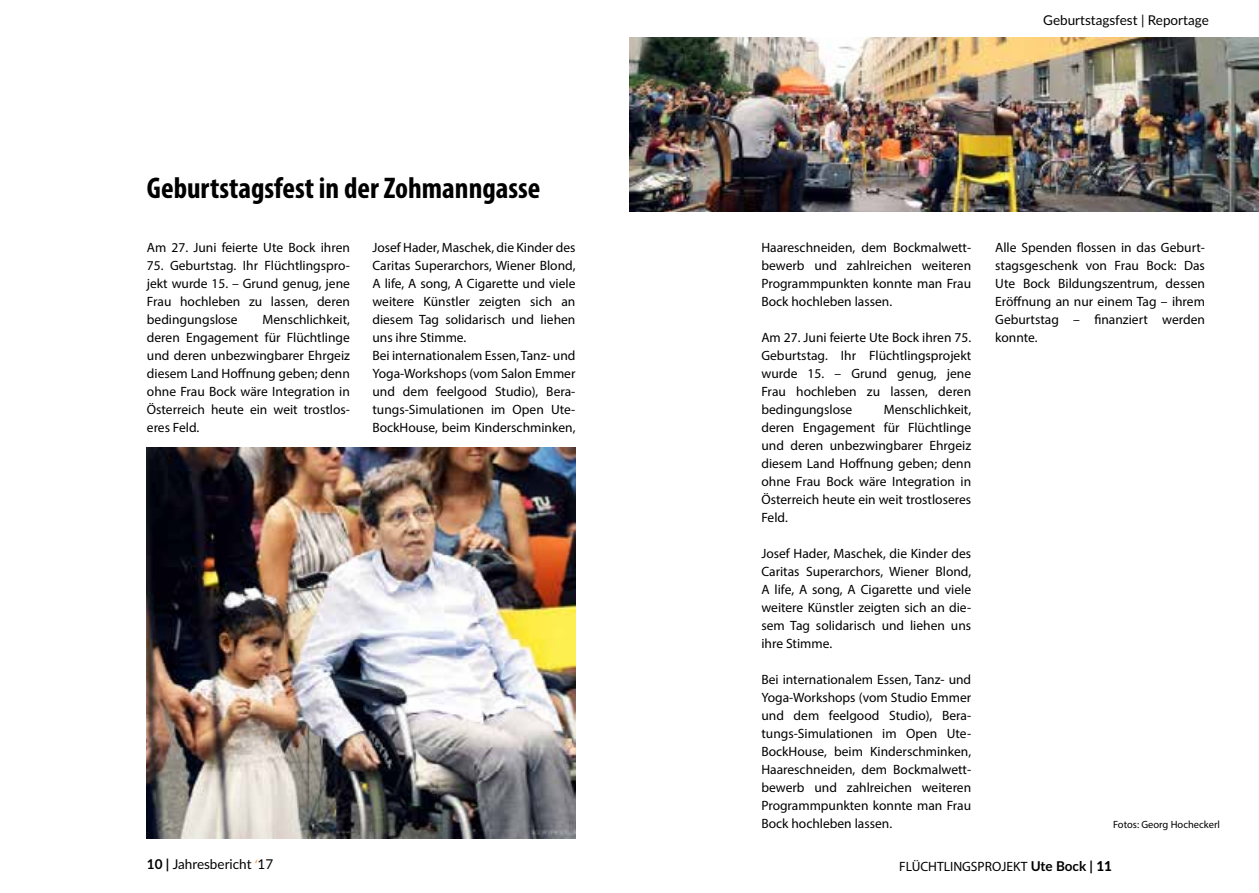
<style>
.page{position:relative;width:1259px;height:893px;background:#fff}
.page>*{position:absolute;margin:0;border:0;box-sizing:border-box;transform-origin:0 0}
.t1{font:700 condensed 30px "Myriad Pro";color:#000}
.t2{font:13.5px/18px "Myriad Pro";color:#000;text-align:justify}
.t3{font:13.5px "Lato";color:#000}
.t4{font:10.5px "Myriad Pro";color:#000}
.s1{font-weight:700}
.s2{font-family:"Myriad Pro";color:#f7941e}
.s3{font-family:"Lato";font-weight:700}
.s4{font-family:"Lato";font-weight:800}
</style>
<div class="page">
<img style="left:629px;top:38px;width:630px;height:173px">
<img style="left:147px;top:448px;width:428px;height:391px">
<h1 class="t1" style="left:147px;top:169px;width:395px">Geburtstagsfest in der Zohmanngasse</h1>
<p class="t2" style="left:147px;top:238px;width:204px">Am 27. Juni feierte Ute Bock ihren</p>
<p class="t2" style="left:147px;top:256px;width:204px">75. Geburtstag. Ihr Flüchtlingspro&shy;jekt wurde 15. – Grund genug, jene Frau hochleben zu lassen, deren bedingungslose</p>
<p class="t2" style="left:147px;top:310px;width:204px;text-indent:116px">Menschlichkeit, deren Engagement für Flüchtlinge und deren unbezwingbarer Ehrgeiz diesem Land Hoffnung geben; denn ohne Frau Bock wäre Integration in Österreich heute ein weit trostlos&shy;eres Feld.</p>
<p class="t2" style="left:372px;top:238px;width:204px;text-align:left">Josef Hader, Maschek, die Kinder des Caritas Superarchors, Wiener Blond, A life, A song, A Cigarette und viele weitere Künstler zeigten sich an diesem Tag solidarisch und liehen uns ihre Stimme.<br>Bei internationalem Essen, Tanz- und Yoga-Workshops (vom Salon Emmer und dem feelgood Studio), Bera&shy;tungs-Simulationen im Open Ute-BockHouse, beim Kinderschminken,</p>
<p class="t3" style="left:1043px;top:11px;width:167px">Geburtstagsfest | Reportage</p>
<p class="t2" style="left:761px;top:238px;width:211px">Haareschneiden, dem Bockmalwett&shy;bewerb und zahlreichen weiteren Programmpunkten konnte man Frau Bock hochleben lassen.</p>
<p class="t2" style="left:761px;top:328px;width:211px">Am 27. Juni feierte Ute Bock ihren 75.<br>Geburtstag. Ihr Flüchtlingsprojekt wurde 15. – Grund genug, jene Frau hochleben zu lassen, deren bedingungslose</p>
<p class="t2" style="left:761px;top:400px;width:211px;text-indent:122px">Menschlichkeit, deren Engagement für Flüchtlinge und deren unbezwingbarer Ehrgeiz diesem Land Hoffnung geben; denn ohne Frau Bock wäre Integration in Österreich heute ein weit trostloseres Feld.</p>
<p class="t2" style="left:761px;top:544px;width:211px">Josef Hader, Maschek, die Kinder des Caritas Superarchors, Wiener Blond, A life, A song, A Cigarette und viele weitere Künstler zeigten sich an die&shy;sem Tag solidarisch und liehen uns ihre Stimme.</p>
<p class="t2" style="left:761px;top:670px;width:211px">Bei internationalem Essen, Tanz- und Yoga-Workshops (vom Studio Emmer und dem feelgood Studio), Bera&shy;tungs-Simulationen im Open Ute-BockHouse, beim Kinderschminken, Haareschneiden, dem Bockmalwett&shy;bewerb und zahlreichen weiteren Programmpunkten konnte man Frau Bock hochleben lassen.</p>
<p class="t2" style="left:995px;top:238px;width:211px">Alle Spenden flossen in das Geburt&shy;stagsgeschenk von Frau Bock: Das Ute Bock Bildungszentrum, dessen Eröffnung an nur einem Tag – ihrem Geburtstag – finanziert werden konnte.</p>
<p class="t4" style="left:1113px;top:818px;width:108px">Fotos: Georg Hocheckerl</p>
<p class="t3" style="left:147px;top:854px;width:128px"><span class="s1">10 |</span> Jahresbericht <span class="s2">‘</span>17</p>
<p class="t2" style="left:899px;top:857px;width:214px">FLÜCHTLINGSPROJEKT <span class="s3">Ute Bock |</span> <span class="s4">11</span></p>
</div>
